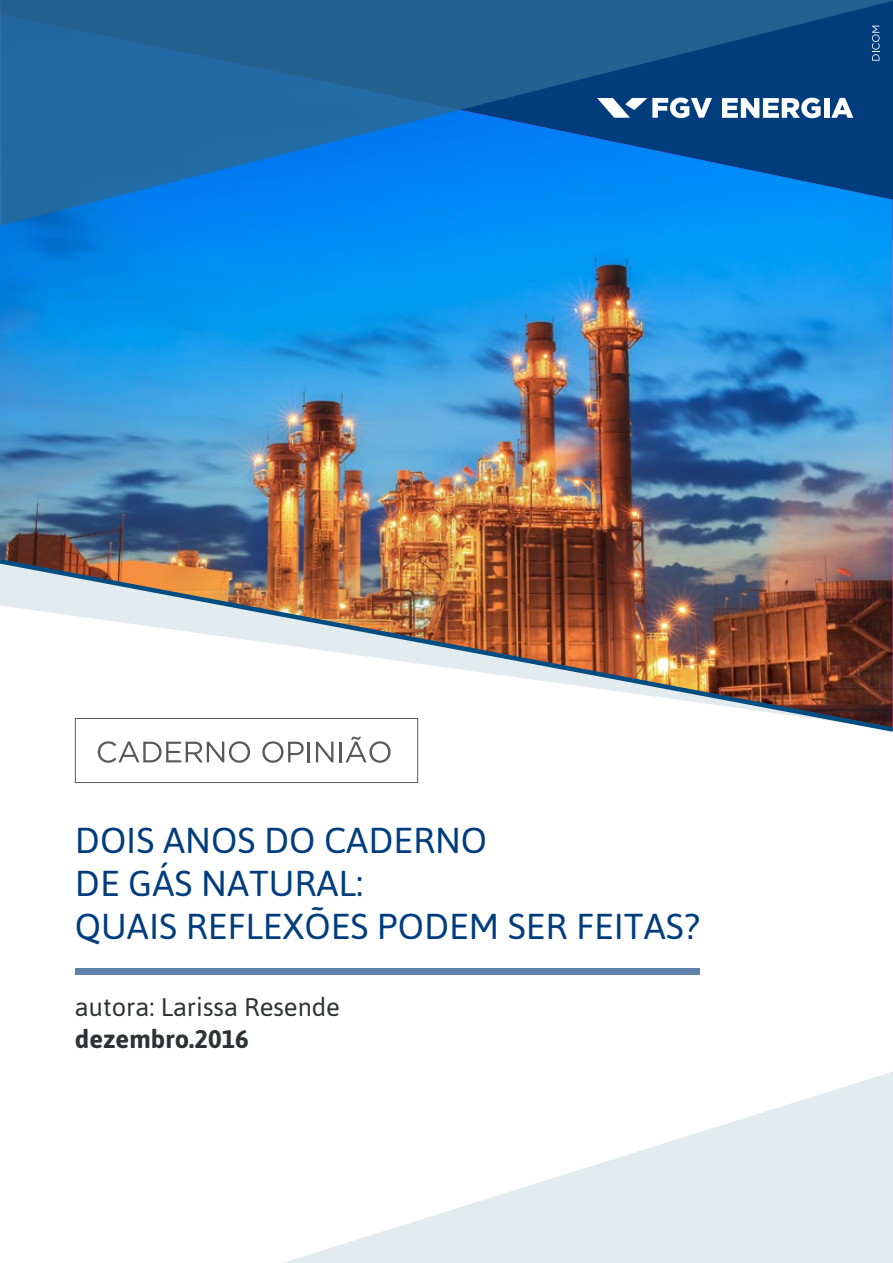
<style>
.page{position:relative;width:893px;height:1263px;background:#fff}
.page>*{position:absolute;margin:0;border:0;box-sizing:border-box;transform-origin:0 0}
.t1{font:36px/43.2px "Asap";color:#013d7d}
.t2{font:25.5px "Asap";color:#2d3234}
.t3{font:700 25.5px "Asap";color:#2d3234}
</style>
<div class="page">
<img style="left:0;top:225px;width:893px;height:334px">
<svg style="left:283px;top:1072px;width:610px;height:191px;fill:#e2ebed"></svg>
<div style="left:75px;top:968px;width:624px;height:6px;background:#5e82a7"></div>
<hr style="left:0;top:0;width:1px;height:226px;background:#5e82a7">
<svg style="left:1px;top:0;width:892px;height:225px;background:#1468af"></svg>
<svg style="left:872px;top:26px;width:8px;height:35px"></svg>
<img style="left:0;top:559px;width:893px;height:173px">
<div style="left:75px;top:718px;width:343px;height:65px;border:1px solid #57585a"></div>
<svg style="left:98px;top:741px;width:152px;height:22px"></svg>
<svg style="left:262px;top:741px;width:42px;height:22px"></svg>
<hr style="left:308px;top:742px;width:2px;height:20px;background:#57585a">
<svg style="left:316px;top:742px;width:17px;height:20px"></svg>
<hr style="left:339px;top:742px;width:3px;height:20px;background:#57585a">
<svg style="left:346px;top:736px;width:45px;height:27px"></svg>
<p class="t1" style="left:75px;top:818px;width:626px">DOIS ANOS DO CADERNO<br>DE GÁS NATURAL:<br>QUAIS REFLEXÕES PODEM SER FEITAS?</p>
<p class="t2" style="left:75px;top:992px;width:267px">autora: Larissa Resende</p>
<p class="t3" style="left:75px;top:1024px;width:175px">dezembro.2016</p>
</div>
